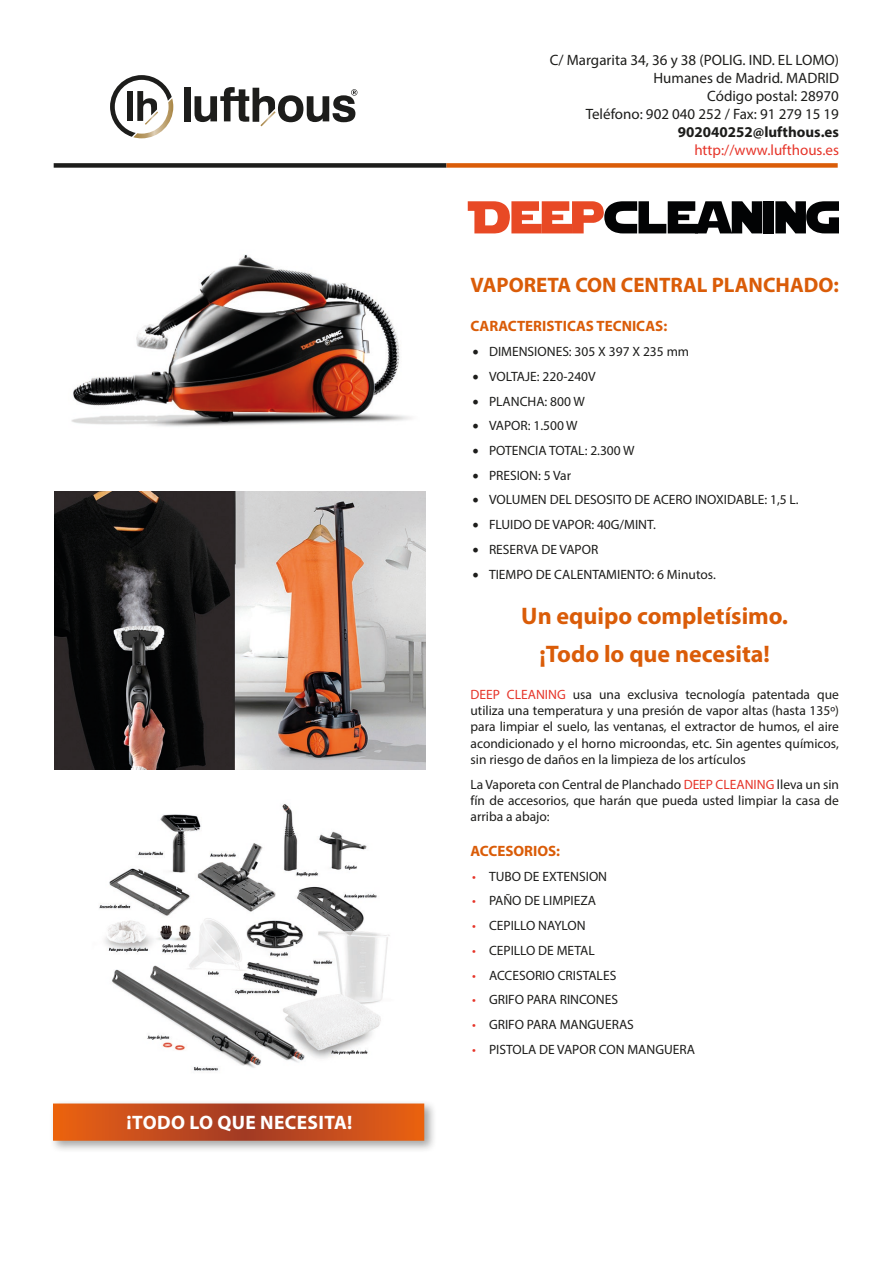
<style>
.page{position:relative;width:893px;height:1263px;background:#fff}
.page>*{position:absolute;margin:0;border:0;box-sizing:border-box;transform-origin:0 0}
.t1{font:700 24px/37.3px "Myriad Pro";color:#da5c08;text-align:center}
.t2{font:700 21px "Myriad Pro";color:#da5c08}
.t3{font:700 19.5px "Myriad Pro";letter-spacing:.02em;color:#fff}
.t4{font:15px/18px "Myriad Pro";color:#1d1d1b;text-align:right}
.t5{font:700 15px "Myriad Pro";color:#da5c08}
.t6{font:15px "Myriad Pro";color:#e63429}
.t7{font:700 15px "Myriad Pro";color:#1d1d1b}
.t8{font:13.5px/16.2px "Myriad Pro";color:#1d1d1b;text-align:justify}
.s1{font-family:"Minion Pro";font-size:18px}
.s2{color:#e63429}
</style>
<div class="page">
<img style="left:71px;top:254px;width:340px;height:173px">
<img style="left:54px;top:492px;width:372px;height:277px">
<div style="left:54px;top:163px;width:392px;height:5px;background:#1d1d1b"></div>
<div style="left:446px;top:163px;width:392px;height:5px;background:#da5c08"></div>
<div style="left:49px;top:1099px;width:388px;height:54px;background:#1d1d1b;opacity:.4"></div>
<svg style="left:56px;top:1106px;width:365px;height:32px"></svg>
<img style="left:99px;top:804px;width:291px;height:267px">
<div style="left:184px;top:87px;width:7px;height:34px;background:#1d1d1b"></div>
<svg style="left:195px;top:87px;width:162px;height:39px"></svg>
<svg style="left:110px;top:75px;width:63px;height:63px"></svg>
<svg style="left:468px;top:201px;width:294px;height:32px"></svg>
<div style="left:764px;top:201px;width:10px;height:32px;background:#020304"></div>
<svg style="left:775px;top:201px;width:64px;height:32px"></svg>
<h3 class="t3" style="left:127px;top:1110px;width:227px">¡TODO LO QUE NECESITA!</h3>
<p class="t4" style="left:550px;top:51px;width:291px">C/ Margarita 34, 36 y 38 (POLIG. IND. EL LOMO)<br>Humanes de Madrid. MADRID<br>Código postal: 28970<br>Teléfono: 902 040 252 / Fax: 91 279 15 19</p>
<p class="t7" style="left:678px;top:122px;width:163px">902040252@lufthous.es</p>
<p class="t6" style="left:694px;top:141px;width:146px">http://www.lufthous.es</p>
<h2 class="t2" style="left:470px;top:271px;width:370px">VAPORETA CON CENTRAL PLANCHADO:</h2>
<p class="t5" style="left:470px;top:317px;width:198px">CARACTERISTICAS TECNICAS:</p>
<p class="t8" style="left:472px;top:343px;width:219px"><span class="s1">•</span> DIMENSIONES: 305 X 397 X 235 mm</p>
<p class="t8" style="left:472px;top:368px;width:125px"><span class="s1">•</span> VOLTAJE: 220-240V</p>
<p class="t8" style="left:472px;top:393px;width:114px"><span class="s1">•</span> PLANCHA: 800 W</p>
<p class="t8" style="left:472px;top:417px;width:107px"><span class="s1">•</span> VAPOR: 1.500 W</p>
<p class="t8" style="left:472px;top:442px;width:164px"><span class="s1">•</span> POTENCIA TOTAL: 2.300 W</p>
<p class="t8" style="left:472px;top:467px;width:101px"><span class="s1">•</span> PRESION: 5 Var</p>
<p class="t8" style="left:472px;top:491px;width:328px"><span class="s1">•</span> VOLUMEN DEL DESOSITO DE ACERO INOXIDABLE: 1,5 L.</p>
<p class="t8" style="left:472px;top:516px;width:185px"><span class="s1">•</span> FLUIDO DE VAPOR: 40G/MINT.</p>
<p class="t8" style="left:472px;top:541px;width:128px"><span class="s1">•</span> RESERVA DE VAPOR</p>
<p class="t8" style="left:472px;top:566px;width:245px"><span class="s1">•</span> TIEMPO DE CALENTAMIENTO: 6 Minutos.</p>
<h1 class="t1" style="left:521px;top:597px;width:268px">Un equipo completísimo. ¡Todo lo que necesita!</h1>
<p class="t8" style="left:470px;top:686px;width:370px"><span class="s2">DEEP CLEANING</span> usa una exclusiva tecnología patentada que utiliza una temperatura y una presión de vapor altas (hasta 135º) para limpiar el suelo, las ventanas, el extractor de humos, el aire acondicionado y el horno microondas, etc. Sin agentes químicos, sin riesgo de daños en la limpieza de los artículos</p>
<p class="t8" style="left:470px;top:776px;width:370px">La Vaporeta con Central de Planchado <span class="s2">DEEP CLEANING</span> lleva un sin fín de accesorios, que harán que pueda usted limpiar la casa de arriba a abajo:</p>
<p class="t5" style="left:470px;top:841px;width:91px">ACCESORIOS:</p>
<p class="t8" style="left:472px;top:868px;width:137px"><span class="s2">•</span> TUBO DE EXTENSION</p>
<p class="t8" style="left:472px;top:892px;width:126px"><span class="s2">•</span> PAÑO DE LIMPIEZA</p>
<p class="t8" style="left:472px;top:917px;width:115px"><span class="s2">•</span> CEPILLO NAYLON</p>
<p class="t8" style="left:472px;top:942px;width:124px"><span class="s2">•</span> CEPILLO DE METAL</p>
<p class="t8" style="left:472px;top:967px;width:146px"><span class="s2">•</span> ACCESORIO CRISTALES</p>
<p class="t8" style="left:472px;top:991px;width:148px"><span class="s2">•</span> GRIFO PARA RINCONES</p>
<p class="t8" style="left:472px;top:1016px;width:163px"><span class="s2">•</span> GRIFO PARA MANGUERAS</p>
<p class="t8" style="left:472px;top:1041px;width:225px"><span class="s2">•</span> PISTOLA DE VAPOR CON MANGUERA</p>
</div>
